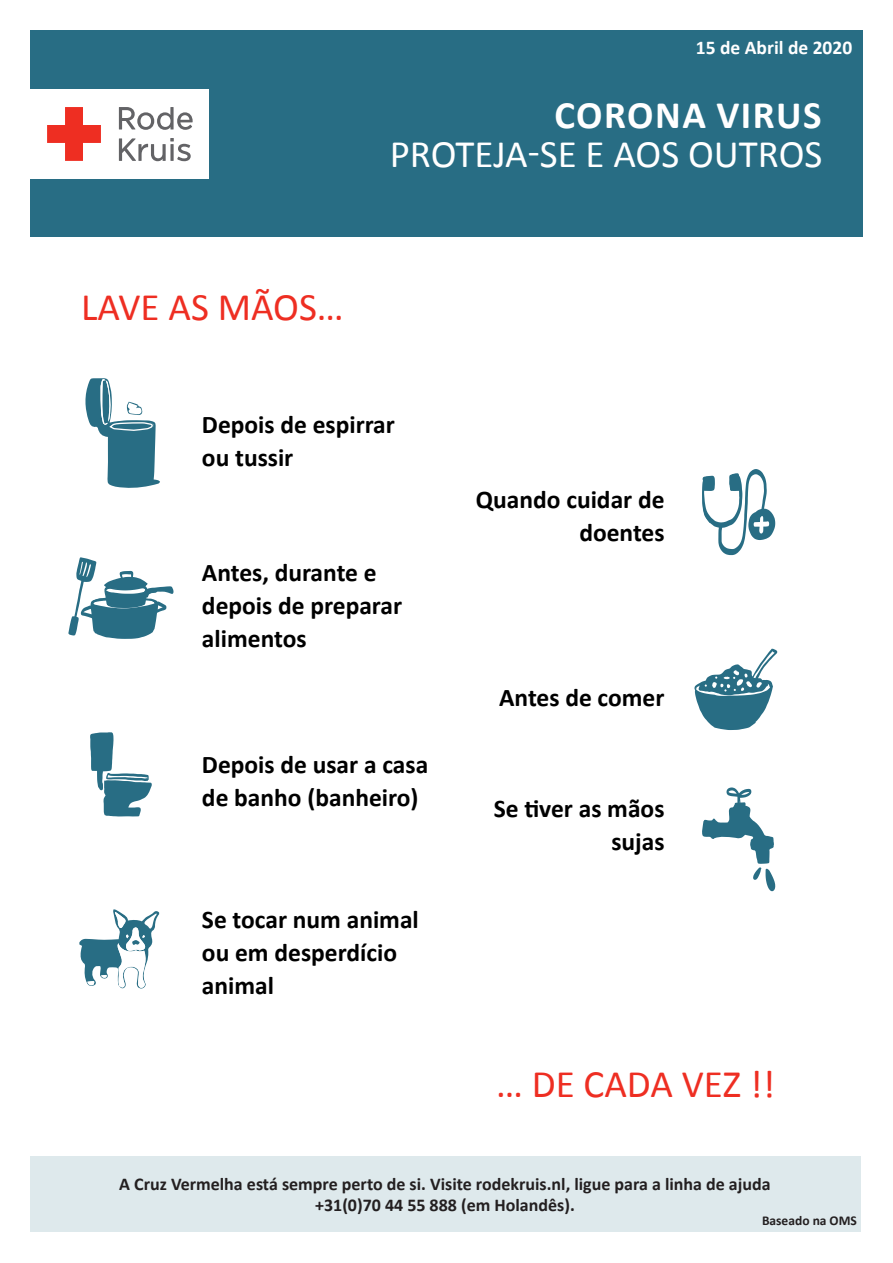
<style>
.page{position:relative;width:893px;height:1263px;background:#fff}
.page>*{position:absolute;margin:0;border:0;box-sizing:border-box;transform-origin:0 0}
.t1{font:39px "Calibri";color:#ee2e22}
.t2{font:39px "Calibri";color:#fff}
.t3{font:700 39px "Calibri";letter-spacing:.04em;color:#fff}
.t4{font:700 25.5px/33px "Calibri";color:#000}
.t5{font:700 19.5px "Calibri";color:#fff}
.t6{font:700 18px/21.6px "Calibri";color:#231f20;text-align:center}
.t7{font:700 13.5px "Calibri";color:#231f20}
</style>
<div class="page">
<div style="left:30px;top:30px;width:833px;height:207px;background:#286d84"></div>
<div style="left:29px;top:89px;width:180px;height:90px;background:#fff"></div>
<svg style="left:47px;top:107px;width:54px;height:54px"></svg>
<svg style="left:119px;top:107px;width:74px;height:23px"></svg>
<svg style="left:119px;top:138px;width:72px;height:23px"></svg>
<div style="left:30px;top:1156px;width:830px;height:76px;background:#dee9ec"></div>
<svg style="left:85px;top:378px;width:75px;height:110px"></svg>
<svg style="left:79px;top:909px;width:80px;height:80px"></svg>
<svg style="left:68px;top:557px;width:105px;height:82px"></svg>
<svg style="left:702px;top:469px;width:73px;height:86px"></svg>
<svg style="left:90px;top:732px;width:62px;height:84px"></svg>
<svg style="left:694px;top:649px;width:83px;height:81px"></svg>
<svg style="left:702px;top:787px;width:73px;height:104px"></svg>
<p class="t5" style="left:696px;top:35px;width:158px">15 de Abril de 2020</p>
<h1 class="t1" style="left:81px;top:283px;width:264px">LAVE AS MÃOS…</h1>
<h1 class="t3" style="left:554px;top:91px;width:269px">CORONA VIRUS</h1>
<h1 class="t2" style="left:390px;top:130px;width:434px">PROTEJA-SE E AOS OUTROS</h1>
<p class="t4" style="left:202px;top:406px;width:194px">Depois de espirrar ou tussir</p>
<p class="t4" style="left:202px;top:555px;width:202px">Antes, durante e depois de preparar alimentos</p>
<p class="t4" style="left:202px;top:747px;width:228px">Depois de usar a casa de banho (banheiro)</p>
<p class="t4" style="left:202px;top:901px;width:218px">Se tocar num animal ou em desperdício animal</p>
<p class="t4" style="left:476px;top:481px;width:190px;text-align:right">Quando cuidar de doentes</p>
<p class="t4" style="left:499px;top:679px;width:167px">Antes de comer</p>
<p class="t4" style="left:494px;top:790px;width:172px;text-align:right">Se tiver as mãos sujas</p>
<h1 class="t1" style="left:496px;top:1060px;width:281px">… DE CADA VEZ !!</h1>
<p class="t6" style="left:119px;top:1172px;width:653px">A Cruz Vermelha está sempre perto de si. Visite rodekruis.nl, ligue para a linha de ajuda +31(0)70 44 55 888 (em Holandês).</p>
<p class="t7" style="left:762px;top:1212px;width:96px">Baseado na OMS</p>
</div>
